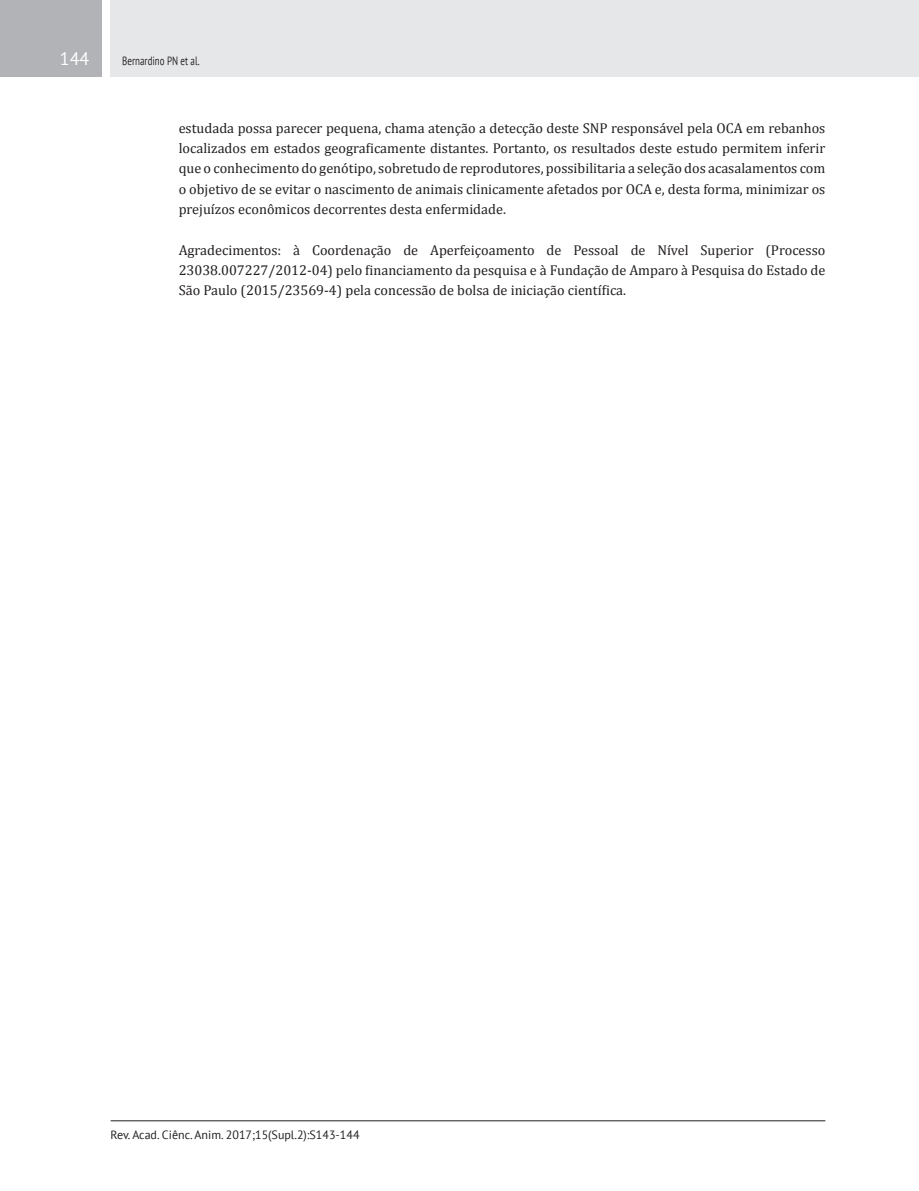
<style>
.page{position:relative;width:919px;height:1191px;background:#fff}
.page>*{position:absolute;margin:0;border:0;box-sizing:border-box;transform-origin:0 0}
.Número_de_páginas{font:18px "PT Sans";color:#fff}
.Texto_-_Resumo{font:14.25px/20.2px "Cambria";color:#231f20;text-align:justify}
.Rodapé{font:12px "PT Sans";color:#231f20}
.Cabeçalho{font:12px "PT Sans";color:#231f20;scale:.75 1}
</style>
<div class="page">
<div style="left:111px;top:0;width:807px;height:77px;background:#e6e7e9"></div>
<div style="left:0;top:0;width:102px;height:77px;background:#b2b3b7"></div>
<hr style="left:111px;top:1120px;width:714px;height:1px;background:#231f20">
<p class="Número_de_páginas" style="left:60px;top:47px;width:31px">144</p>
<p class="Cabeçalho" style="left:122px;top:53px;width:105px">Bernardino PN et al.</p>
<p class="Texto_-_Resumo" style="left:179px;top:118px;width:648px">estudada possa parecer pequena, chama atenção a detecção deste SNP responsável pela OCA em rebanhos localizados em estados geograficamente distantes. Portanto, os resultados deste estudo permitem inferir que o conhecimento do genótipo, sobretudo de reprodutores, possibilitaria a seleção dos acasalamentos com o objetivo de se evitar o nascimento de animais clinicamente afetados por OCA e, desta forma, minimizar os prejuízos econômicos decorrentes desta enfermidade.</p>
<p class="Texto_-_Resumo" style="left:179px;top:239px;width:648px">Agradecimentos: à Coordenação de Aperfeiçoamento de Pessoal de Nível Superior (Processo 23038.007227/2012-04) pelo financiamento da pesquisa e à Fundação de Amparo à Pesquisa do Estado de São Paulo (2015/23569-4) pela concessão de bolsa de iniciação científica.</p>
<p class="Rodapé" style="left:111px;top:1126px;width:250px">Rev. Acad. Ciênc. Anim. 2017;15(Supl.2):S143-144</p>
</div>
